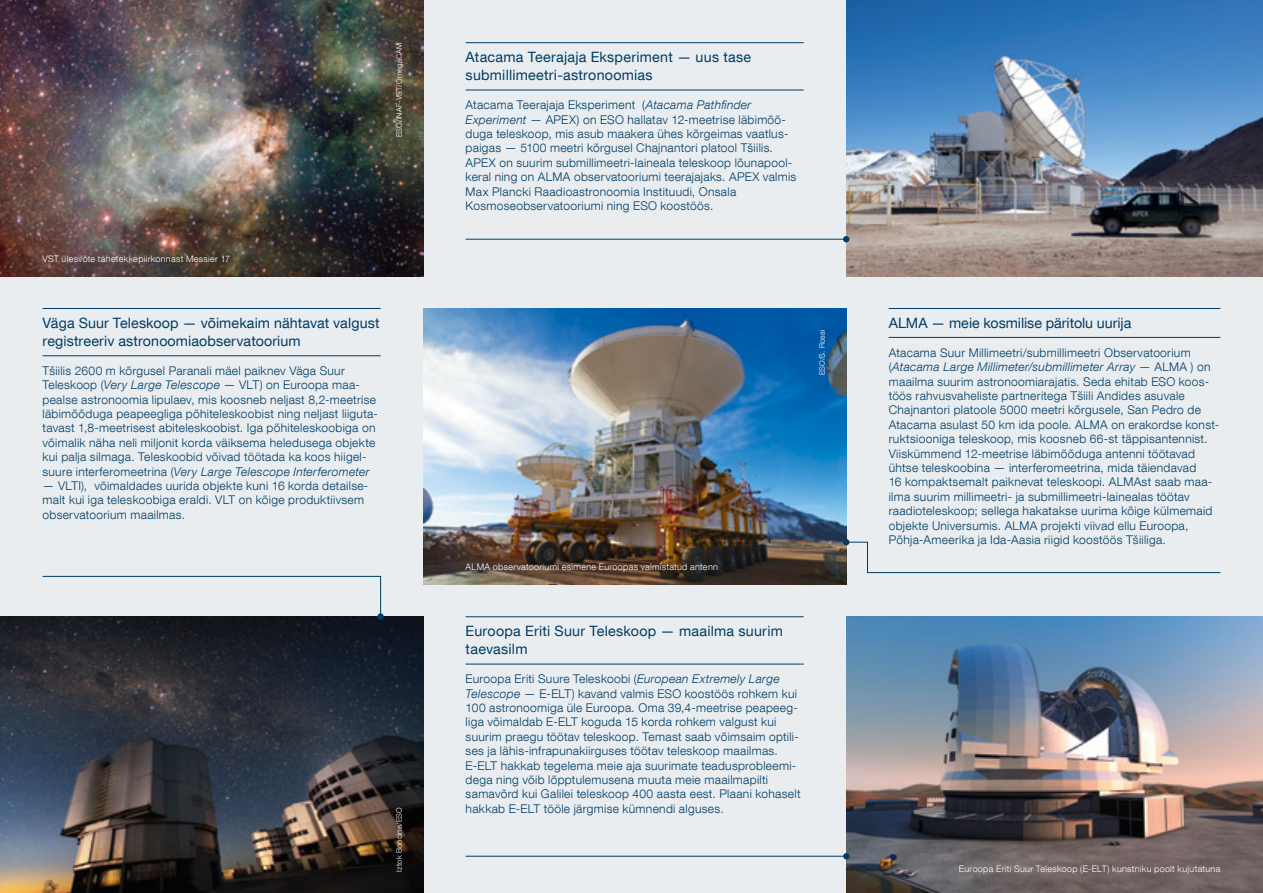
<style>
.page{position:relative;width:1263px;height:893px;background:#e9edef}
.page>*{position:absolute;margin:0;border:0;box-sizing:border-box;transform-origin:0 0}
.blue_titles{font:14.25px/18px "Helvetica Neue LT Com";letter-spacing:.01em;color:#003c66}
.body-text{font:300 12px/14.4px "Helvetica Neue LT Com";letter-spacing:.025em;color:#003c66}
.captions_white{font:300 9px "Helvetica Neue LT Com";letter-spacing:.035em;color:#fff}
.credits_white{font:300 7.5px "Helvetica Neue LT Com";letter-spacing:.035em;color:#fff}
.s1{font-style:italic}
</style>
<div class="page">
<img style="left:423px;top:308px;width:423px;height:277px">
<img style="left:846px;top:0;width:417px;height:276px">
<img style="left:846px;top:617px;width:417px;height:276px">
<img style="left:0;top:617px;width:423px;height:276px">
<img style="left:0;top:0;width:423px;height:276px">
<hr style="left:466px;top:42px;width:338px;height:1px;background:#003c66">
<hr style="left:466px;top:90px;width:338px;height:1px;background:#003c66">
<hr style="left:43px;top:308px;width:338px;height:1px;background:#003c66">
<hr style="left:43px;top:355px;width:338px;height:1px;background:#003c66">
<hr style="left:466px;top:616px;width:338px;height:1px;background:#003c66">
<hr style="left:466px;top:664px;width:338px;height:1px;background:#003c66">
<hr style="left:889px;top:308px;width:331px;height:1px;background:#003c66">
<hr style="left:889px;top:337px;width:331px;height:1px;background:#003c66">
<hr style="left:466px;top:856px;width:380px;height:1px;background:#003c66">
<svg style="left:843px;top:853px;width:6px;height:6px"></svg>
<hr style="left:466px;top:239px;width:380px;height:1px;background:#003c66">
<svg style="left:843px;top:236px;width:6px;height:6px"></svg>
<svg style="left:843px;top:539px;width:378px;height:34px"></svg>
<div style="left:377px;top:613px;width:7px;height:7px;background:#003c66;border-radius:50%"></div>
<svg style="left:42px;top:576px;width:339px;height:41px"></svg>
<p class="credits_white" style="left:395px;top:137px;width:96px;rotate:-90deg">ESO/INAF-VST/OmegaCAM</p>
<p class="captions_white" style="left:43px;top:253px;width:189px">VST ülesvõte tähetekkepiirkonnast Messier 17</p>
<p class="blue_titles" style="left:43px;top:314px;width:339px">Väga Suur Teleskoop — võimekaim nähtavat valgust registreeriv astronoomiaobservatoorium</p>
<p class="body-text" style="left:43px;top:363px;width:337px">Tšiilis 2600 m kõrgusel Paranali mäel paiknev Väga Suur Teleskoop (<span class="s1">Very Large Telescope</span> — VLT) on Euroopa maa&shy;pealse astronoomia lipulaev, mis koosneb neljast 8,2-meetrise läbimõõduga peapeegliga põhiteleskoobist ning neljast liiguta&shy;tavast 1,8-meetrisest abiteleskoobist. Iga põhiteleskoobiga on võimalik näha neli miljonit korda väiksema heledusega objekte kui palja silmaga. Teleskoobid võivad töötada ka koos hiigel&shy;suure interferomeetrina (<span class="s1">Very Large Telescope Interferometer</span></p>
<p class="body-text" style="left:43px;top:478px;width:327px">— VLTI), võimaldades uurida objekte kuni 16 korda detailse&shy;malt kui iga teleskoobiga eraldi. VLT on kõige produktiivsem observatoorium maailmas.</p>
<p class="credits_white" style="left:395px;top:872px;width:66px;rotate:-90deg">Iztok Boncina/ESO</p>
<p class="blue_titles" style="left:466px;top:48px;width:287px">Atacama Teerajaja Eksperiment — uus tase submillimeetri-astronoomias</p>
<p class="body-text" style="left:466px;top:98px;width:332px">Atacama Teerajaja Eksperiment (<span class="s1">Atacama Pathfinder Experiment</span> — APEX) on ESO hallatav 12-meetrise läbimõõ&shy;duga teleskoop, mis asub maakera ühes kõrgeimas vaatlus&shy;paigas — 5100 meetri kõrgusel Chajnantori platool Tšiilis.<br>APEX on suurim submillimeetri-laineala teleskoop lõunapool&shy;keral ning on ALMA observatooriumi teerajajaks. APEX valmis Max Plancki Raadioastronoomia Instituudi, Onsala Kosmoseobservatooriumi ning ESO koostöös.</p>
<p class="credits_white" style="left:818px;top:375px;width:47px;rotate:-90deg">ESO/S. Rossi</p>
<p class="captions_white" style="left:466px;top:561px;width:254px">ALMA observatooriumi esimene Euroopas valmistatud antenn</p>
<p class="blue_titles" style="left:466px;top:622px;width:319px">Euroopa Eriti Suur Teleskoop — maailma suurim taevasilm</p>
<p class="body-text" style="left:466px;top:671px;width:336px">Euroopa Eriti Suure Teleskoobi (<span class="s1">European Extremely Large Telescope</span> — E-ELT) kavand valmis ESO koostöös rohkem kui 100 astronoomiga üle Euroopa. Oma 39,4-meetrise peapeeg&shy;liga võimaldab E-ELT koguda 15 korda rohkem valgust kui suurim praegu töötav teleskoop. Temast saab võimsaim optili&shy;ses ja lähis-infrapunakiirguses töötav teleskoop maailmas.<br>E-ELT hakkab tegelema meie aja suurimate teadusprobleemi&shy;dega ning võib lõpptulemusena muuta meie maailmapilti samavõrd kui Galilei teleskoop 400 aasta eest. Plaani kohaselt hakkab E-ELT tööle järgmise kümnendi alguses.</p>
<p class="blue_titles" style="left:889px;top:314px;width:244px">ALMA — meie kosmilise päritolu uurija</p>
<p class="body-text" style="left:889px;top:345px;width:332px">Atacama Suur Millimeetri/submillimeetri Observatoorium (<span class="s1">Atacama Large Millimeter/submillimeter Array</span> — ALMA ) on maailma suurim astronoomiarajatis. Seda ehitab ESO koos&shy;töös rahvusvaheliste partneritega Tšiili Andides asuvale Chajnantori platoole 5000 meetri kõrgusele, San Pedro de Atacama asulast 50 km ida poole. ALMA on erakordse konst&shy;ruktsiooniga teleskoop, mis koosneb 66-st täppisantennist.<br>Viiskümmend 12-meetrise läbimõõduga antenni töötavad ühtse teleskoobina — interferomeetrina, mida täiendavad<br>16 kompaktsemalt paiknevat teleskoopi. ALMAst saab maa&shy;ilma suurim millimeetri- ja submillimeetri-lainealas töötav raadioteleskoop; sellega hakatakse uurima kõige külmemaid objekte Universumis. ALMA projekti viivad ellu Euroopa, Põhja-Ameerika ja Ida-Aasia riigid koostöös Tšiiliga.</p>
<p class="captions_white" style="left:959px;top:863px;width:263px">Euroopa Eriti Suur Teleskoop (E-ELT) kunstniku poolt kujutatuna</p>
</div>
